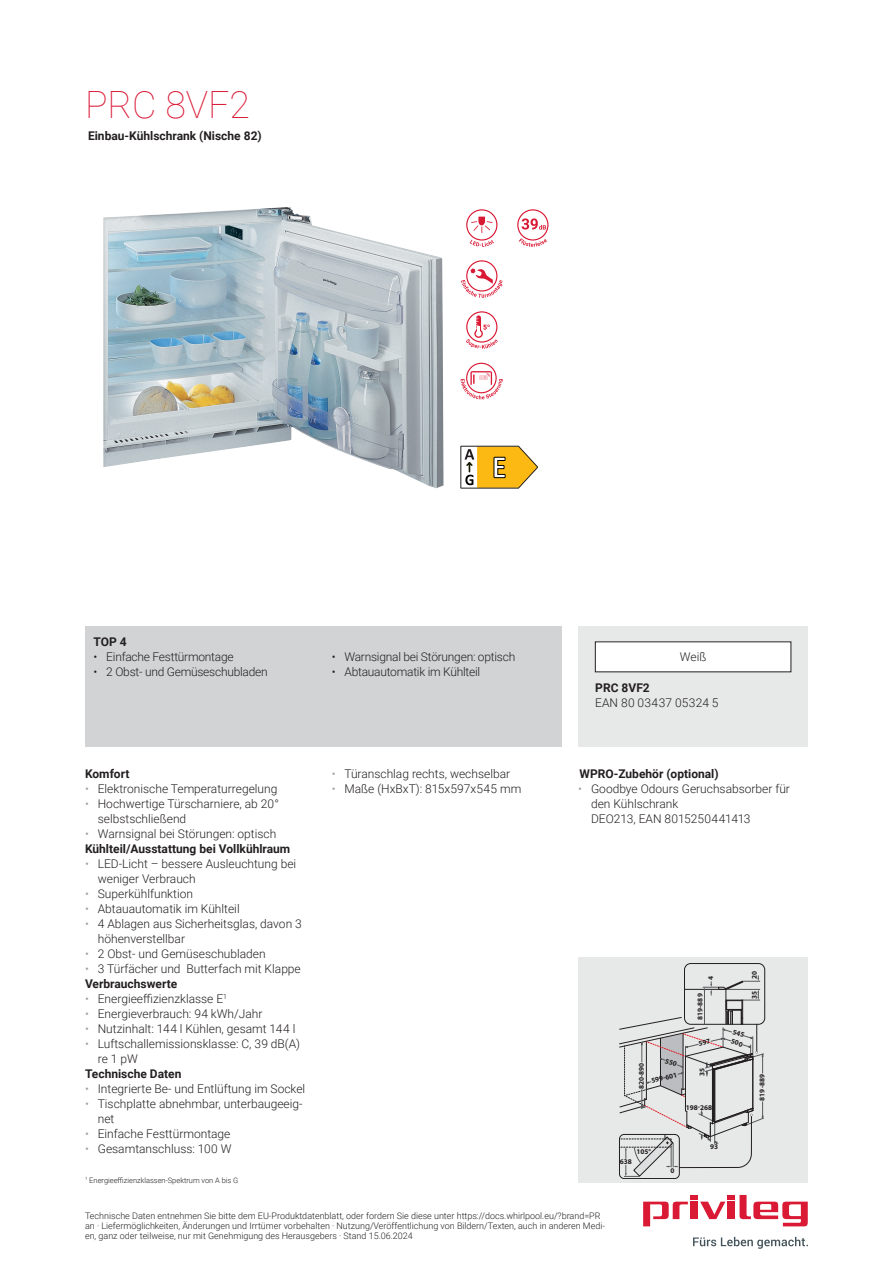
<style>
.page{position:relative;width:893px;height:1263px;background:#fff}
.page>*{position:absolute;margin:0;border:0;box-sizing:border-box;transform-origin:0 0}
.t1{font:100 37.5px "Roboto";color:#da1935}
.t2{font:300 12px/15px "Roboto";color:#231f20}
.t3{font:700 12px/15px "Roboto";color:#231f20}
.t4{font:300 12px "Roboto";letter-spacing:-.02em;color:#231f20}
.t5{font:300 12px "Roboto";letter-spacing:.02em;color:#231f20}
.t6{font:300 9px/9.8px "Roboto";color:#231f20}
.t7{font:300 7.5px "Roboto";color:#231f20}
.t8{font:700 7.2px "Myriad Pro";color:#231f20}
.s1{color:#9ea0a2}
.s2{font-weight:300;color:#9ea0a2}
.s3{font-weight:300}
.s4{font-weight:700}
</style>
<div class="page">
<svg style="left:643px;top:1195px;width:165px;height:31px"></svg>
<div style="left:728px;top:1201px;width:7px;height:18px;background:#da1935"></div>
<div style="left:691px;top:1201px;width:7px;height:18px;background:#da1935"></div>
<svg style="left:693px;top:1237px;width:115px;height:12px"></svg>
<img style="left:103px;top:207px;width:340px;height:281px">
<svg style="left:466px;top:209px;width:32px;height:38px"></svg>
<svg style="left:461px;top:260px;width:42px;height:38px"></svg>
<svg style="left:466px;top:311px;width:32px;height:38px"></svg>
<svg style="left:460px;top:362px;width:44px;height:38px"></svg>
<svg style="left:517px;top:209px;width:32px;height:38px"></svg>
<svg style="left:460px;top:446px;width:78px;height:42px"></svg>
<div style="left:85px;top:627px;width:476px;height:120px;background:#d1d3d4"></div>
<div style="left:578px;top:627px;width:230px;height:120px;background:#e7e8e8"></div>
<div style="left:595px;top:642px;width:196px;height:30px;background:#fff"></div>
<div style="left:578px;top:958px;width:230px;height:225px;background:#e7e8e8"></div>
<div style="left:619px;top:1134px;width:60px;height:45px;border:1px solid #231f20;border-radius:5px"></div>
<div style="left:684px;top:963px;width:81px;height:61px;border:1px solid #231f20;border-radius:6px"></div>
<svg style="left:619px;top:976px;width:145px;height:201px"></svg>
<h1 class="t1" style="left:85px;top:78px;width:167px">PRC 8VF2</h1>
<p class="t3" style="left:88px;top:128px;width:175px">Einbau-Kühlschrank (Nische 82)</p>
<p class="t3" style="left:94px;top:634px;width:35px">TOP 4</p>
<p class="t4" style="left:94px;top:649px;width:142px">• Einfache Festtürmontage</p>
<p class="t4" style="left:94px;top:664px;width:176px">• 2 Obst- und Gemüseschubladen</p>
<p class="t4" style="left:332px;top:649px;width:185px">• Warnsignal bei Störungen: optisch</p>
<p class="t4" style="left:332px;top:664px;width:150px">• Abtauautomatik im Kühlteil</p>
<p class="t3" style="left:85px;top:766px;width:46px">Komfort</p>
<p class="t2" style="left:85px;top:781px;width:194px"><span class="s1">•</span> Elektronische Temperaturregelung</p>
<p class="t2" style="left:98px;top:796px;width:183px;text-indent:-13px"><span class="s1">•</span> Hochwertige Türscharniere, ab 20° selbstschließend</p>
<p class="t3" style="left:85px;top:826px;width:207px"><span class="s2">•</span> <span class="s3">Warnsignal bei Störungen: optisch<br></span>Kühlteil/Ausstattung bei Vollkühlraum</p>
<p class="t2" style="left:98px;top:856px;width:200px;text-indent:-13px"><span class="s1">•</span> LED-Licht – bessere Ausleuchtung bei weniger Verbrauch</p>
<p class="t2" style="left:85px;top:886px;width:109px"><span class="s1">•</span> Superkühlfunktion</p>
<p class="t2" style="left:85px;top:901px;width:156px"><span class="s1">•</span> Abtauautomatik im Kühlteil</p>
<p class="t2" style="left:98px;top:916px;width:206px;text-indent:-13px"><span class="s1">•</span> 4 Ablagen aus Sicherheitsglas, davon 3 höhenverstellbar</p>
<p class="t2" style="left:85px;top:946px;width:182px"><span class="s1">•</span> 2 Obst- und Gemüseschubladen</p>
<p class="t2" style="left:85px;top:961px;width:217px"><span class="s1">•</span> 3 Türfächer und Butterfach mit Klappe<br><span class="s4">Verbrauchswerte</span></p>
<p class="t2" style="left:85px;top:991px;width:144px"><span class="s1">•</span> Energieeffizienzklasse E<sup>1</sup></p>
<p class="t2" style="left:85px;top:1006px;width:179px"><span class="s1">•</span> Energieverbrauch: 94 kWh/Jahr</p>
<p class="t2" style="left:85px;top:1021px;width:212px"><span class="s1">•</span> Nutzinhalt: 144 l Kühlen, gesamt 144 l</p>
<p class="t2" style="left:98px;top:1036px;width:204px;text-indent:-13px"><span class="s1">•</span> Luftschallemissionsklasse: C, 39 dB(A) re 1 pW</p>
<p class="t3" style="left:85px;top:1066px;width:98px">Technische Daten</p>
<p class="t2" style="left:85px;top:1081px;width:222px"><span class="s1">•</span> Integrierte Be- und Entlüftung im Sockel</p>
<p class="t2" style="left:98px;top:1096px;width:206px;text-indent:-13px"><span class="s1">•</span> Tischplatte abnehmbar, unterbaugeeig&shy;net</p>
<p class="t2" style="left:85px;top:1126px;width:147px"><span class="s1">•</span> Einfache Festtürmontage</p>
<p class="t2" style="left:85px;top:1141px;width:148px"><span class="s1">•</span> Gesamtanschluss: 100 W</p>
<p class="t7" style="left:85px;top:1175px;width:155px"><sup>1</sup> Energieeffizienzklassen-Spektrum von A bis G</p>
<p class="t2" style="left:332px;top:766px;width:180px"><span class="s1">•</span> Türanschlag rechts, wechselbar</p>
<p class="t2" style="left:332px;top:781px;width:191px"><span class="s1">•</span> Maße (HxBxT): 815x597x545 mm</p>
<p class="t2" style="left:680px;top:649px;width:28px">Weiß</p>
<p class="t3" style="left:595px;top:679px;width:56px">PRC 8VF2</p>
<p class="t5" style="left:595px;top:694px;width:125px">EAN 80 03437 05324 5</p>
<p class="t3" style="left:579px;top:766px;width:141px">WPRO-Zubehör (optional)</p>
<p class="t2" style="left:591px;top:781px;width:200px;text-indent:-13px"><span class="s1">•</span> Goodbye Odours Geruchsabsorber für den Kühlschrank<br>DEO213, EAN 8015250441413</p>
<p class="t8" style="left:706px;top:980px;width:6px;rotate:-90deg">4</p>
<p class="t8" style="left:695px;top:1020px;width:28px;rotate:-90deg">819-889</p>
<p class="t8" style="left:637px;top:1089px;width:28px;rotate:-90deg">820-890</p>
<p class="t8" style="left:650px;top:1076px;width:28px;rotate:-15deg">599-601</p>
<p class="t8" style="left:636px;top:1146px;width:16px">105°</p>
<p class="t8" style="left:620px;top:1157px;width:14px">638</p>
<p class="t8" style="left:670px;top:1166px;width:6px">0</p>
<p class="t8" style="left:697px;top:1076px;width:10px;rotate:-90deg">35</p>
<p class="t8" style="left:686px;top:1103px;width:28px">198 268</p>
<p class="t8" style="left:710px;top:1142px;width:10px">93</p>
<p class="t8" style="left:698px;top:1102px;width:4px">-</p>
<p class="t8" style="left:750px;top:979px;width:10px;rotate:-90deg">20</p>
<p class="t8" style="left:750px;top:999px;width:10px;rotate:-90deg">35</p>
<p class="t8" style="left:757px;top:1101px;width:28px;rotate:-90deg">819-889</p>
<p class="t6" style="left:85px;top:1211px;width:521px">Technische Daten entnehmen Sie bitte dem EU-Produktdatenblatt, oder fordern Sie diese unter https://docs.whirlpool.eu/?brand=PR an · Liefermöglichkeiten, Änderungen und Irrtümer vorbehalten · Nutzung/Veröffentlichung von Bildern/Texten, auch in anderen Medi&shy;en, ganz oder teilweise, nur mit Genehmigung des Herausgebers · Stand 15.06.2024</p>
</div>
